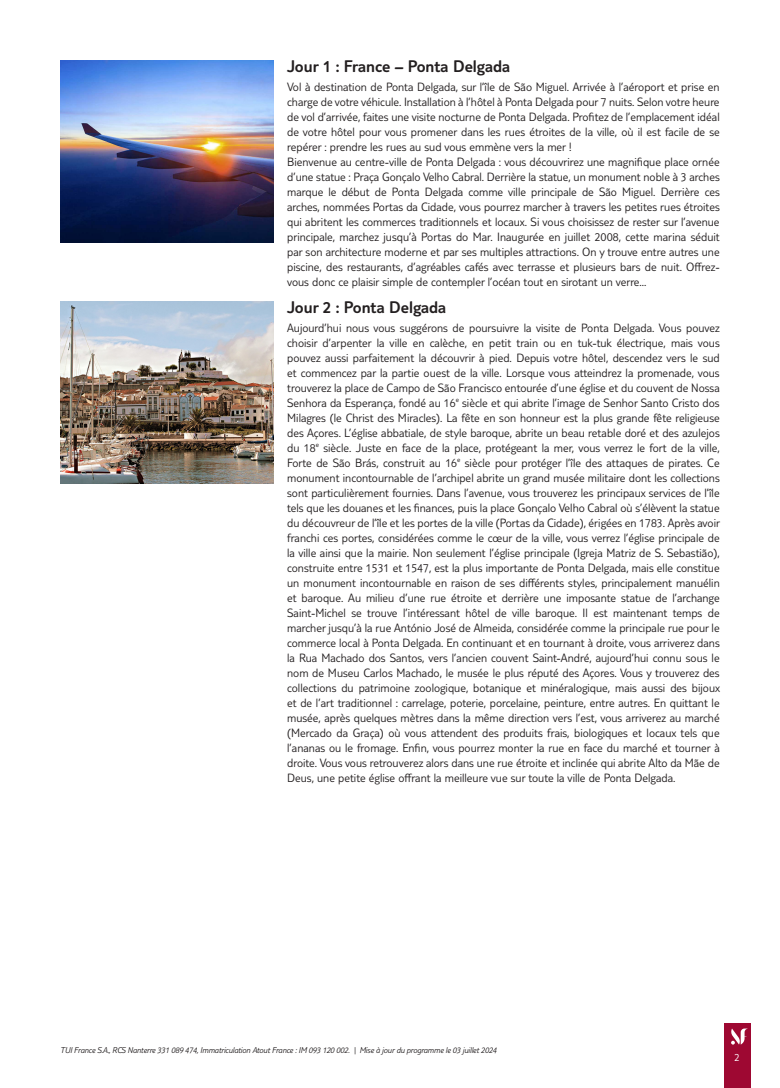
<style>
.page{position:relative;width:780px;height:1088px;background:#fff}
.page>*{position:absolute;margin:0;border:0;box-sizing:border-box;transform-origin:0 0}
.t1{font:300 17.5px "TUI Type";color:#231f20}
.t2{font:300 12.5px/15px "TUI Type";color:#231f20}
.t3{font:300 11.25px "TUI Type";color:#fff}
.t4{font:italic 300 8.75px "TUI Type";letter-spacing:-.02em;color:#231f20}
</style>
<div class="page">
<div style="left:724px;top:1023px;width:26px;height:65px;background:#9e0832"></div>
<svg style="left:731px;top:1028px;width:17px;height:16px"></svg>
<img style="left:60px;top:60px;width:213px;height:182px">
<img style="left:60px;top:301px;width:213px;height:182px">
<h1 class="t1" style="left:287px;top:56px;width:224px">Jour 1 : France – Ponta Delgada</h1>
<p class="t2" style="left:287px;top:79px;width:434px">Vol à destination de Ponta Delgada, sur l’île de São Miguel. Arrivée à l’aéroport et prise en charge de votre véhicule. Installation à l’hôtel à Ponta Delgada pour 7 nuits. Selon votre heure de vol d’arrivée, faites une visite nocturne de Ponta Delgada. Profitez de l’emplacement idéal de votre hôtel pour vous promener dans les rues étroites de la ville, où il est facile de se repérer : prendre les rues au sud vous emmène vers la mer !<br>Bienvenue au centre-ville de Ponta Delgada : vous découvrirez une magnifique place ornée d’une statue : Praça Gonçalo Velho Cabral. Derrière la statue, un monument noble à 3 arches marque le début de Ponta Delgada comme ville principale de São Miguel. Derrière ces arches, nommées Portas da Cidade, vous pourrez marcher à travers les petites rues étroites qui abritent les commerces traditionnels et locaux. Si vous choisissez de rester sur l’avenue principale, marchez jusqu’à Portas do Mar. Inaugurée en juillet 2008, cette marina séduit par son architecture moderne et par ses multiples attractions. On y trouve entre autres une piscine, des restaurants, d’agréables cafés avec terrasse et plusieurs bars de nuit. Offrez&shy;vous donc ce plaisir simple de contempler l’océan tout en sirotant un verre...</p>
<h1 class="t1" style="left:287px;top:297px;width:161px">Jour 2 : Ponta Delgada</h1>
<p class="t2" style="left:287px;top:320px;width:434px;text-align:justify">Aujourd’hui nous vous suggérons de poursuivre la visite de Ponta Delgada. Vous pouvez choisir d’arpenter la ville en calèche, en petit train ou en tuk-tuk électrique, mais vous pouvez aussi parfaitement la découvrir à pied. Depuis votre hôtel, descendez vers le sud et commencez par la partie ouest de la ville. Lorsque vous atteindrez la promenade, vous trouverez la place de Campo de São Francisco entourée d’une église et du couvent de Nossa Senhora da Esperança, fondé au 16<sup>e</sup> siècle et qui abrite l’image de Senhor Santo Cristo dos Milagres (le Christ des Miracles). La fête en son honneur est la plus grande fête religieuse des Açores. L’église abbatiale, de style baroque, abrite un beau retable doré et des azulejos du 18<sup>e</sup> siècle. Juste en face de la place, protégeant la mer, vous verrez le fort de la ville, Forte de São Brás, construit au 16<sup>e</sup> siècle pour protéger l’île des attaques de pirates. Ce monument incontournable de l’archipel abrite un grand musée militaire dont les collections sont particulièrement fournies. Dans l’avenue, vous trouverez les principaux services de l’île tels que les douanes et les finances, puis la place Gonçalo Velho Cabral où s’élèvent la statue du découvreur de l’île et les portes de la ville (Portas da Cidade), érigées en 1783. Après avoir franchi ces portes, considérées comme le cœur de la ville, vous verrez l’église principale de la ville ainsi que la mairie. Non seulement l’église principale (Igreja Matriz de S. Sebastião), construite entre 1531 et 1547, est la plus importante de Ponta Delgada, mais elle constitue un monument incontournable en raison de ses différents styles, principalement manuélin et baroque. Au milieu d’une rue étroite et derrière une imposante statue de l’archange Saint-Michel se trouve l’intéressant hôtel de ville baroque. Il est maintenant temps de marcher jusqu’à la rue António José de Almeida, considérée comme la principale rue pour le commerce local à Ponta Delgada. En continuant et en tournant à droite, vous arriverez dans la Rua Machado dos Santos, vers l’ancien couvent Saint-André, aujourd’hui connu sous le nom de Museu Carlos Machado, le musée le plus réputé des Açores. Vous y trouverez des collections du patrimoine zoologique, botanique et minéralogique, mais aussi des bijoux et de l’art traditionnel : carrelage, poterie, porcelaine, peinture, entre autres. En quittant le musée, après quelques mètres dans la même direction vers l’est, vous arriverez au marché (Mercado da Graça) où vous attendent des produits frais, biologiques et locaux tels que l’ananas ou le fromage. Enfin, vous pourrez monter la rue en face du marché et tourner à droite. Vous vous retrouverez alors dans une rue étroite et inclinée qui abrite Alto da Mãe de Deus, une petite église offrant la meilleure vue sur toute la ville de Ponta Delgada.</p>
<p class="t4" style="left:60px;top:1045px;width:438px">TUI France S.A., RCS Nanterre 331 089 474, Immatriculation Atout France : IM 093 120 002. | Mise à jour du programme le 03 juillet 2024</p>
<p class="t3" style="left:734px;top:1050px;width:7px">2</p>
</div>
